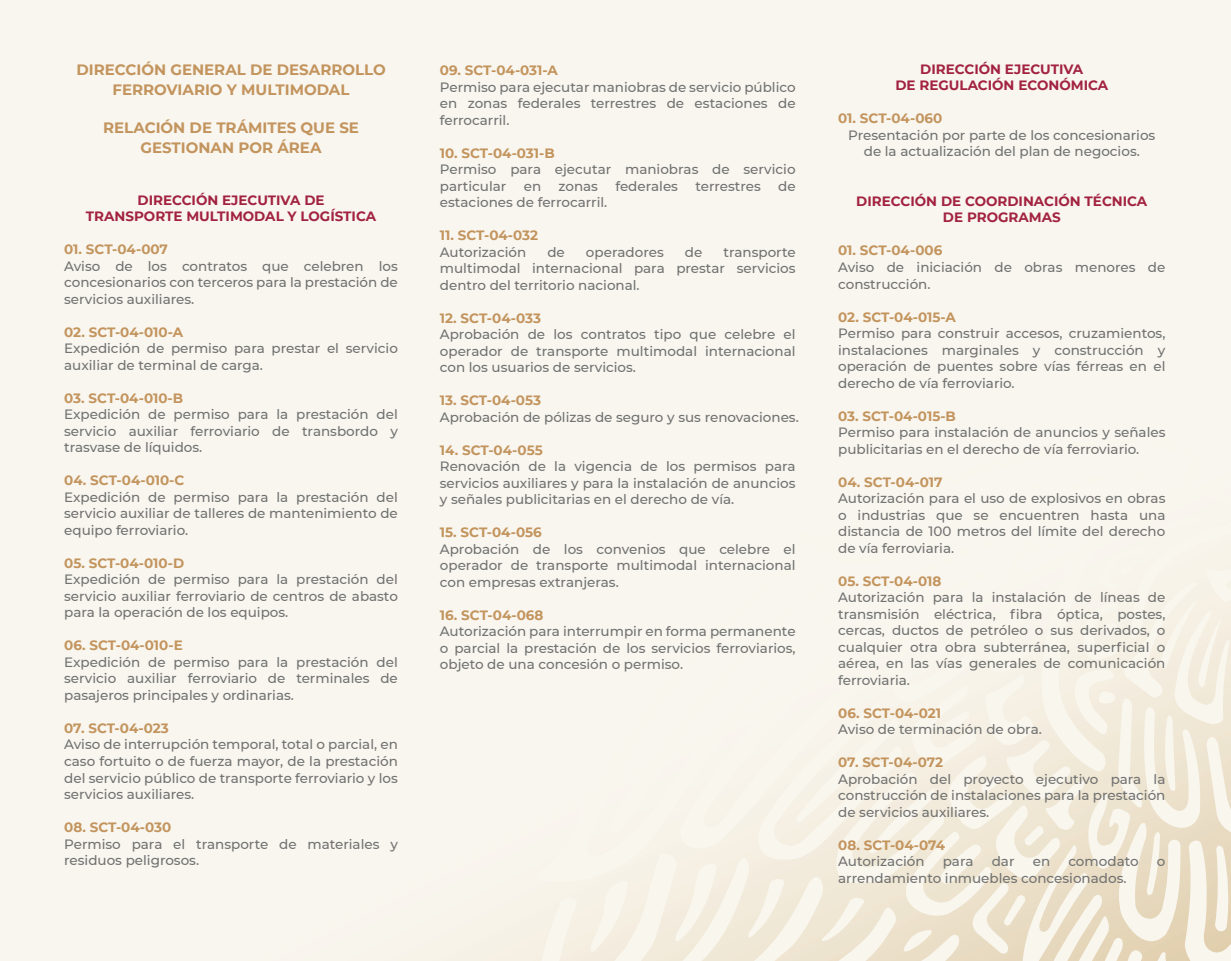
<style>
.page{position:relative;width:1231px;height:961px;background:#fff}
.page>*{position:absolute;margin:0;border:0;box-sizing:border-box;transform-origin:0 0}
.t1{font:700 15px/19.4px "Montserrat";color:#c3945d;text-align:center}
.t2{font:500 13.5px/16.5px "Montserrat";color:#717271;text-align:justify}
.t3{font:700 13.5px "Montserrat";color:#c3945d}
.t4{font:700 13.5px/16.5px "Montserrat";color:#a22240;text-align:center}
</style>
<div class="page">
<div style="left:0;top:1px;width:1230px;height:959px;background:#f8f6ef"></div>
<svg style="left:531px;top:599px;width:699px;height:361px"></svg>
<p class="t1" style="left:76px;top:59px;width:311px">DIRECCIÓN GENERAL DE DESARROLLO<br>FERROVIARIO Y MULTIMODAL</p>
<p class="t1" style="left:103px;top:117px;width:257px">RELACIÓN DE TRÁMITES QUE SE<br>GESTIONAN POR ÁREA</p>
<p class="t4" style="left:86px;top:191px;width:292px">DIRECCIÓN EJECUTIVA DE<br>TRANSPORTE MULTIMODAL Y LOGÍSTICA</p>
<p class="t3" style="left:64px;top:240px;width:105px">01. SCT-04-007</p>
<p class="t2" style="left:64px;top:257px;width:335px">Aviso de los contratos que celebren los concesionarios con terceros para la prestación de servicios auxiliares.</p>
<p class="t3" style="left:64px;top:322px;width:120px">02. SCT-04-010-A</p>
<p class="t2" style="left:64px;top:340px;width:335px">Expedición de permiso para prestar el servicio auxiliar de terminal de carga.</p>
<p class="t3" style="left:64px;top:388px;width:120px">03. SCT-04-010-B</p>
<p class="t2" style="left:64px;top:406px;width:335px">Expedición de permiso para la prestación del servicio auxiliar ferroviario de transbordo y trasvase de líquidos.</p>
<p class="t3" style="left:64px;top:471px;width:122px">04. SCT-04-010-C</p>
<p class="t2" style="left:64px;top:488px;width:335px">Expedición de permiso para la prestación del servicio auxiliar de talleres de mantenimiento de equipo ferroviario.</p>
<p class="t3" style="left:64px;top:553px;width:121px">05. SCT-04-010-D</p>
<p class="t2" style="left:64px;top:571px;width:335px">Expedición de permiso para la prestación del servicio auxiliar ferroviario de centros de abasto para la operación de los equipos.</p>
<p class="t3" style="left:64px;top:636px;width:120px">06. SCT-04-010-E</p>
<p class="t2" style="left:64px;top:653px;width:335px">Expedición de permiso para la prestación del servicio auxiliar ferroviario de terminales de pasajeros principales y ordinarias.</p>
<p class="t3" style="left:64px;top:718px;width:106px">07. SCT-04-023</p>
<p class="t2" style="left:64px;top:736px;width:335px">Aviso de interrupción temporal, total o parcial, en caso fortuito o de fuerza mayor, de la prestación del servicio público de transporte ferroviario y los servicios auxiliares.</p>
<p class="t3" style="left:64px;top:817px;width:109px">08. SCT-04-030</p>
<p class="t2" style="left:64px;top:835px;width:335px">Permiso para el transporte de materiales y residuos peligrosos.</p>
<p class="t3" style="left:440px;top:61px;width:119px">09. SCT-04-031-A</p>
<p class="t2" style="left:440px;top:78px;width:357px">Permiso para ejecutar maniobras de servicio público en zonas federales terrestres de estaciones de ferrocarril.</p>
<p class="t3" style="left:440px;top:143px;width:116px">10. SCT-04-031-B</p>
<p class="t2" style="left:440px;top:161px;width:357px">Permiso para ejecutar maniobras de servicio particular</p>
<p class="t2" style="left:524px;top:177px;width:19px">en</p>
<p class="t2" style="left:558px;top:177px;width:41px">zonas</p>
<p class="t2" style="left:615px;top:177px;width:64px">federales</p>
<p class="t2" style="left:695px;top:177px;width:67px">terrestres</p>
<p class="t2" style="left:778px;top:177px;width:19px">de</p>
<p class="t2" style="left:440px;top:194px;width:169px">estaciones de ferrocarril.</p>
<p class="t3" style="left:440px;top:226px;width:100px">11. SCT-04-032</p>
<p class="t2" style="left:440px;top:243px;width:88px">Autorización</p>
<p class="t2" style="left:547px;top:243px;width:19px">de</p>
<p class="t2" style="left:586px;top:243px;width:79px">operadores</p>
<p class="t2" style="left:685px;top:243px;width:19px">de</p>
<p class="t2" style="left:440px;top:243px;width:357px;text-indent:283px">transporte multimodal internacional para prestar servicios dentro del territorio nacional.</p>
<p class="t3" style="left:440px;top:308px;width:103px">12. SCT-04-033</p>
<p class="t2" style="left:440px;top:326px;width:357px">Aprobación de los contratos tipo que celebre el operador de transporte multimodal internacional con los usuarios de servicios.</p>
<p class="t3" style="left:440px;top:391px;width:103px">13. SCT-04-053</p>
<p class="t2" style="left:440px;top:408px;width:360px">Aprobación de pólizas de seguro y sus renovaciones.</p>
<p class="t3" style="left:440px;top:440px;width:104px">14. SCT-04-055</p>
<p class="t2" style="left:440px;top:458px;width:357px">Renovación de la vigencia de los permisos para servicios auxiliares y para la instalación de anuncios y señales publicitarias en el derecho de vía.</p>
<p class="t3" style="left:440px;top:523px;width:103px">15. SCT-04-056</p>
<p class="t2" style="left:440px;top:540px;width:357px">Aprobación de los convenios que celebre el operador de transporte multimodal internacional con empresas extranjeras.</p>
<p class="t3" style="left:440px;top:605px;width:105px">16. SCT-04-068</p>
<p class="t2" style="left:440px;top:623px;width:357px">Autorización para interrumpir en forma permanente o parcial la prestación de los servicios ferroviarios, objeto de una concesión o permiso.</p>
<p class="t4" style="left:895px;top:60px;width:214px">DIRECCIÓN EJECUTIVA<br>DE REGULACIÓN ECONÓMICA</p>
<p class="t3" style="left:838px;top:109px;width:106px">01. SCT-04-060</p>
<p class="t2" style="left:848px;top:126px;width:309px;text-align:center">Presentación por parte de los concesionarios de la actualización del plan de negocios.</p>
<p class="t4" style="left:856px;top:192px;width:292px">DIRECCIÓN DE COORDINACIÓN TÉCNICA<br>DE PROGRAMAS</p>
<p class="t3" style="left:838px;top:241px;width:106px">01. SCT-04-006</p>
<p class="t2" style="left:838px;top:258px;width:329px">Aviso de iniciación de obras menores de construcción.</p>
<p class="t3" style="left:838px;top:307px;width:119px">02. SCT-04-015-A</p>
<p class="t2" style="left:838px;top:324px;width:329px">Permiso para construir accesos, cruzamientos, instalaciones marginales y construcción y operación de puentes sobre vías férreas en el derecho de vía ferroviario.</p>
<p class="t3" style="left:838px;top:406px;width:119px">03. SCT-04-015-B</p>
<p class="t2" style="left:838px;top:423px;width:329px">Permiso para instalación de anuncios y señales publicitarias en el derecho de vía ferroviario.</p>
<p class="t3" style="left:838px;top:472px;width:106px">04. SCT-04-017</p>
<p class="t2" style="left:838px;top:489px;width:329px">Autorización para el uso de explosivos en obras o industrias que se encuentren hasta una distancia de 100 metros del límite del derecho de vía ferroviaria.</p>
<p class="t3" style="left:838px;top:571px;width:105px">05. SCT-04-018</p>
<p class="t2" style="left:838px;top:588px;width:329px">Autorización para la instalación de líneas de transmisión eléctrica, fibra óptica, postes, cercas, ductos de petróleo o sus derivados, o cualquier otra obra subterránea, superficial o aérea, en las vías generales de comunicación ferroviaria.</p>
<p class="t3" style="left:838px;top:703px;width:105px">06. SCT-04-021</p>
<p class="t2" style="left:838px;top:720px;width:205px">Aviso de terminación de obra.</p>
<p class="t3" style="left:838px;top:752px;width:107px">07. SCT-04-072</p>
<p class="t2" style="left:838px;top:770px;width:329px">Aprobación del proyecto ejecutivo para la construcción de instalaciones para la prestación de servicios auxiliares.</p>
<p class="t3" style="left:838px;top:835px;width:108px">08. SCT-04-074</p>
<p class="t2" style="left:838px;top:852px;width:88px">Autorización</p>
<p class="t2" style="left:942px;top:852px;width:32px">para</p>
<p class="t2" style="left:991px;top:852px;width:24px">dar</p>
<p class="t2" style="left:1032px;top:852px;width:19px">en</p>
<p class="t2" style="left:1068px;top:852px;width:72px">comodato</p>
<p class="t2" style="left:1156px;top:852px;width:10px">o</p>
<p class="t2" style="left:838px;top:869px;width:290px">arrendamiento inmuebles concesionados.</p>
</div>
